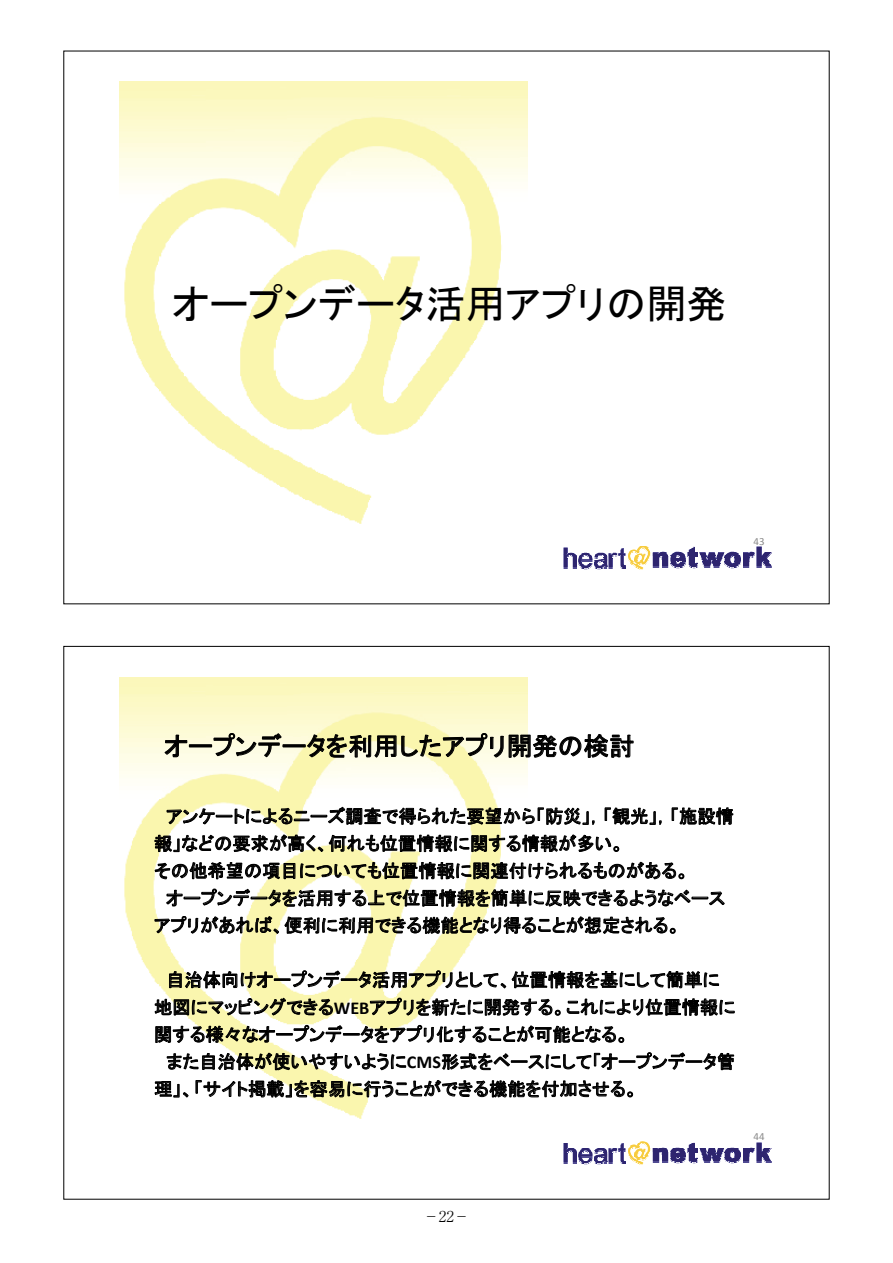
<style>
.page{position:relative;width:893px;height:1263px;background:#fff}
.page>*{position:absolute;margin:0;border:0;box-sizing:border-box;transform-origin:0 0}
.t1{font:40.05px "MS P Gothic";color:#000}
.t2{font:25.5px "MS P Gothic";letter-spacing:.005em;color:#000}
.t3{font:18.15px/27.3px "MS P Gothic";letter-spacing:.005em;color:#000}
.t4{font:300 15px "Ryumin Pr 5";color:#000}
.t5{font:10.95px "Calibri";color:#898989}
.s1{font-family:"Calibri";font-weight:700}
</style>
<div class="page">
<svg style="left:119px;top:738px;width:409px;height:62px"></svg>
<svg style="left:164px;top:735px;width:23px;height:22px"></svg>
<svg style="left:214px;top:733px;width:68px;height:24px"></svg>
<svg style="left:307px;top:733px;width:327px;height:25px"></svg>
<svg style="left:126px;top:800px;width:608px;height:61px"></svg>
<svg style="left:124px;top:861px;width:543px;height:62px"></svg>
<svg style="left:155px;top:807px;width:578px;height:99px"></svg>
<svg style="left:128px;top:923px;width:432px;height:61px"></svg>
<svg style="left:155px;top:916px;width:521px;height:18px"></svg>
<svg style="left:154px;top:984px;width:566px;height:41px"></svg>
<svg style="left:169px;top:971px;width:337px;height:18px"></svg>
<svg style="left:512px;top:971px;width:207px;height:17px"></svg>
<svg style="left:155px;top:998px;width:178px;height:17px"></svg>
<svg style="left:370px;top:998px;width:191px;height:18px"></svg>
<svg style="left:567px;top:998px;width:168px;height:18px"></svg>
<svg style="left:155px;top:1025px;width:579px;height:48px"></svg>
<svg style="left:155px;top:1081px;width:34px;height:17px"></svg>
<svg style="left:196px;top:1080px;width:437px;height:27px"></svg>
<svg style="left:564px;top:1141px;width:207px;height:24px"></svg>
<svg style="left:119px;top:143px;width:409px;height:62px"></svg>
<svg style="left:125px;top:205px;width:377px;height:61px"></svg>
<svg style="left:124px;top:266px;width:376px;height:61px"></svg>
<svg style="left:128px;top:327px;width:354px;height:62px"></svg>
<svg style="left:158px;top:389px;width:284px;height:61px"></svg>
<svg style="left:564px;top:546px;width:207px;height:24px"></svg>
<h1 class="t1" style="left:172px;top:284px;width:555px">オープンデータ活用アプリの開発</h1>
<p class="t5" style="left:754px;top:535px;width:13px">43</p>
<h2 class="t2" style="left:164px;top:733px;width:471px">オープンデータを利用したアプリ開発の検討</h2>
<p class="t3" style="left:154px;top:802px;width:581px;text-indent:12px">アンケートによるニーズ調査で得られた要望から「防災」，「観光」，「施設情報」などの要求が高く、何れも位置情報に関する情報が多い。<br>その他希望の項目についても位置情報に関連付けられるものがある。</p>
<p class="t3" style="left:154px;top:884px;width:573px;text-indent:12px">オープンデータを活用する上で位置情報を簡単に反映できるようなベースアプリがあれば、便利に利用できる機能となり得ることが想定される。</p>
<p class="t3" style="left:154px;top:966px;width:583px;text-indent:12px">自治体向けオープンデータ活用アプリとして、位置情報を基にして簡単に地図にマッピングできる<span class="s1">WEB</span>アプリを新たに開発する。これにより位置情報に関する様々なオープンデータをアプリ化することが可能となる。</p>
<p class="t3" style="left:154px;top:1048px;width:582px;text-indent:12px">また自治体が使いやすいように<span class="s1">CMS</span>形式をベースにして「オープンデータ管理」、「サイト掲載」を容易に行うことができる機能を付加させる。</p>
<p class="t5" style="left:754px;top:1130px;width:13px">44</p>
<p class="t4" style="left:424px;top:1204px;width:46px">－22－</p>
</div>
